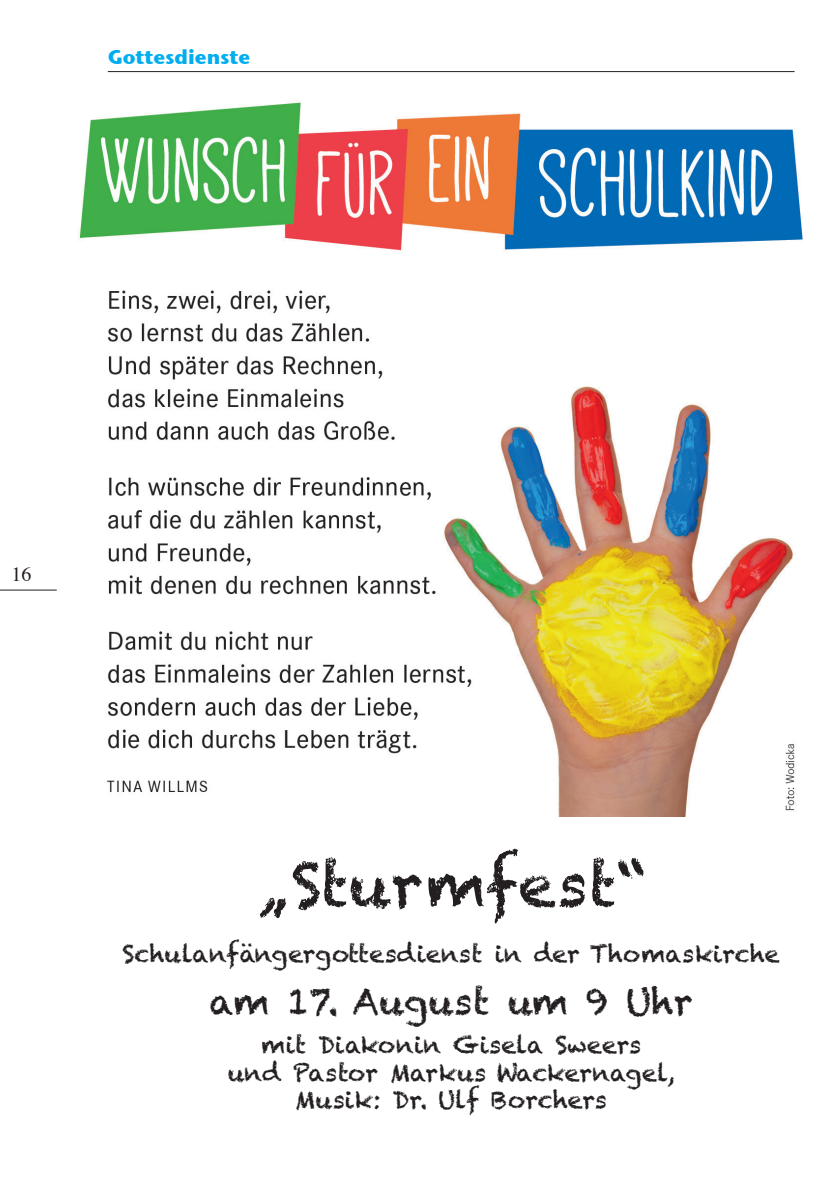
<style>
.page{position:relative;width:840px;height:1191px;background:#fff}
.page>*{position:absolute;margin:0;border:0;box-sizing:border-box;transform-origin:0 0}
.t1{font:60px "Chalkduster";letter-spacing:.015em;color:#231f20}
.t2{font:36px "Chalkduster";color:#231f20}
.t3{font:24px/27.6px "Chalkduster";color:#231f20;text-align:center}
.t4{font:700 20px "Stone Sans ITC";color:#00aeef}
.t5{font:20px "Times";color:#231f20}
</style>
<div class="page">
<hr style="left:108px;top:71px;width:686px;height:1px;background:#231f20">
<hr style="left:0;top:590px;width:57px;height:1px;background:#231f20">
<img style="left:79px;top:101px;width:722px;height:715px">
<p class="t4" style="left:108px;top:39px;width:144px">Gottesdienste</p>
<p class="t5" style="left:11px;top:555px;width:21px">16</p>
<h1 class="t1" style="left:256px;top:849px;width:391px">„Sturmfest“</h1>
<p class="t3" style="left:122px;top:939px;width:658px">Schulanfängergottesdienst in der Thomaskirche</p>
<h2 class="t2" style="left:209px;top:980px;width:484px">am 17. August um 9 Uhr</h2>
<p class="t3" style="left:227px;top:1031px;width:448px">mit Diakonin Gisela Sweers<br>und Pastor Markus Wackernagel,<br>Musik: Dr. Ulf Borchers</p>
</div>
